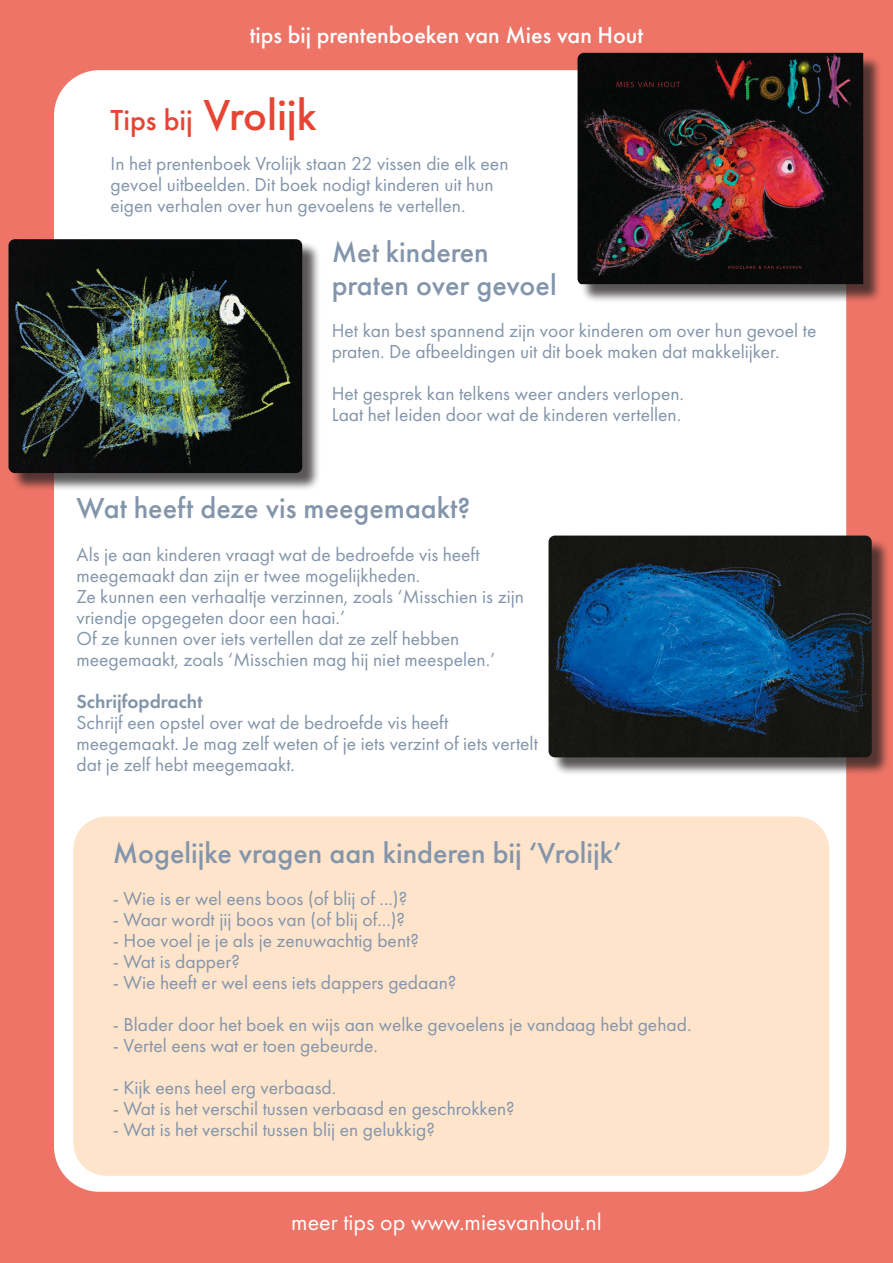
<style>
.page{position:relative;width:893px;height:1263px;background:#ed7466}
.page>*{position:absolute;margin:0;border:0;box-sizing:border-box;transform-origin:0 0}
.t1{font:500 30px/32.4px "Futura PT";color:#8395aa}
.t2{font:500 30px "Futura PT";color:#e74533}
.t3{font:500 24px "Futura PT";color:#fff}
.t4{font:24px "Futura PT";color:#fff}
.t5{font:19.5px/21px "Futura PT";color:#8395aa}
.t6{font:600 19.5px "Futura PT";color:#8395aa}
.s1{font-size:45px}
</style>
<div class="page">
<div style="left:55px;top:71px;width:790px;height:1120px;background:#fff;border-radius:45px"></div>
<div style="left:580px;top:55px;width:302px;height:248px;background:#231f20;opacity:.75"></div>
<img style="left:578px;top:53px;width:285px;height:231px">
<div style="left:11px;top:241px;width:310px;height:251px;background:#231f20;opacity:.75"></div>
<img style="left:9px;top:239px;width:293px;height:234px">
<div style="left:73px;top:816px;width:756px;height:360px;background:#ffe4cc;border-radius:33px"></div>
<div style="left:551px;top:538px;width:339px;height:238px;background:#231f20;opacity:.75"></div>
<img style="left:549px;top:536px;width:323px;height:221px">
<p class="t3" style="left:250px;top:21px;width:395px">tips bij prentenboeken van Mies van Hout</p>
<h1 class="t2" style="left:111px;top:102px;width:208px">Tips bij <span class="s1">Vrolijk</span></h1>
<p class="t5" style="left:111px;top:153px;width:399px">In het prentenboek Vrolijk staan 22 vissen die elk een gevoel uitbeelden. Dit boek nodigt kinderen uit hun eigen verhalen over hun gevoelens te vertellen.</p>
<h1 class="t1" style="left:332px;top:236px;width:226px">Met kinderen praten over gevoel</h1>
<p class="t5" style="left:332px;top:320px;width:486px">Het kan best spannend zijn voor kinderen om over hun gevoel te praten. De afbeeldingen uit dit boek maken dat makkelijker.</p>
<p class="t5" style="left:332px;top:383px;width:354px">Het gesprek kan telkens weer anders verlopen.<br>Laat het leiden door wat de kinderen vertellen.</p>
<h1 class="t1" style="left:77px;top:492px;width:395px">Wat heeft deze vis meegemaakt?</h1>
<p class="t5" style="left:77px;top:544px;width:449px">Als je aan kinderen vraagt wat de bedroefde vis heeft meegemaakt dan zijn er twee mogelijkheden.<br>Ze kunnen een verhaaltje verzinnen, zoals ‘Misschien is zijn vriendje opgegeten door een haai.’<br>Of ze kunnen over iets vertellen dat ze zelf hebben meegemaakt, zoals ‘Misschien mag hij niet meespelen.’</p>
<p class="t6" style="left:77px;top:689px;width:128px">Schrijfopdracht</p>
<p class="t5" style="left:77px;top:712px;width:463px">Schrijf een opstel over wat de bedroefde vis heeft meegemaakt. Je mag zelf weten of je iets verzint of iets vertelt dat je zelf hebt meegemaakt.</p>
<h1 class="t1" style="left:113px;top:837px;width:511px">Mogelijke vragen aan kinderen bij ‘Vrolijk’</h1>
<p class="t5" style="left:113px;top:888px;width:296px">- Wie is er wel eens boos (of blij of ...)?</p>
<p class="t5" style="left:113px;top:909px;width:294px">- Waar wordt jij boos van (of blij of...)?</p>
<p class="t5" style="left:113px;top:930px;width:308px">- Hoe voel je je als je zenuwachtig bent?</p>
<p class="t5" style="left:113px;top:951px;width:129px">- Wat is dapper?</p>
<p class="t5" style="left:113px;top:972px;width:345px">- Wie heeft er wel eens iets dappers gedaan?</p>
<p class="t5" style="left:113px;top:1014px;width:580px">- Blader door het boek en wijs aan welke gevoelens je vandaag hebt gehad.</p>
<p class="t5" style="left:113px;top:1035px;width:267px">- Vertel eens wat er toen gebeurde.</p>
<p class="t5" style="left:113px;top:1077px;width:225px">- Kijk eens heel erg verbaasd.</p>
<p class="t5" style="left:113px;top:1098px;width:404px">- Wat is het verschil tussen verbaasd en geschrokken?</p>
<p class="t5" style="left:113px;top:1119px;width:324px">- Wat is het verschil tussen blij en gelukkig?</p>
<p class="t4" style="left:291px;top:1208px;width:312px">meer tips op www.miesvanhout.nl</p>
</div>
